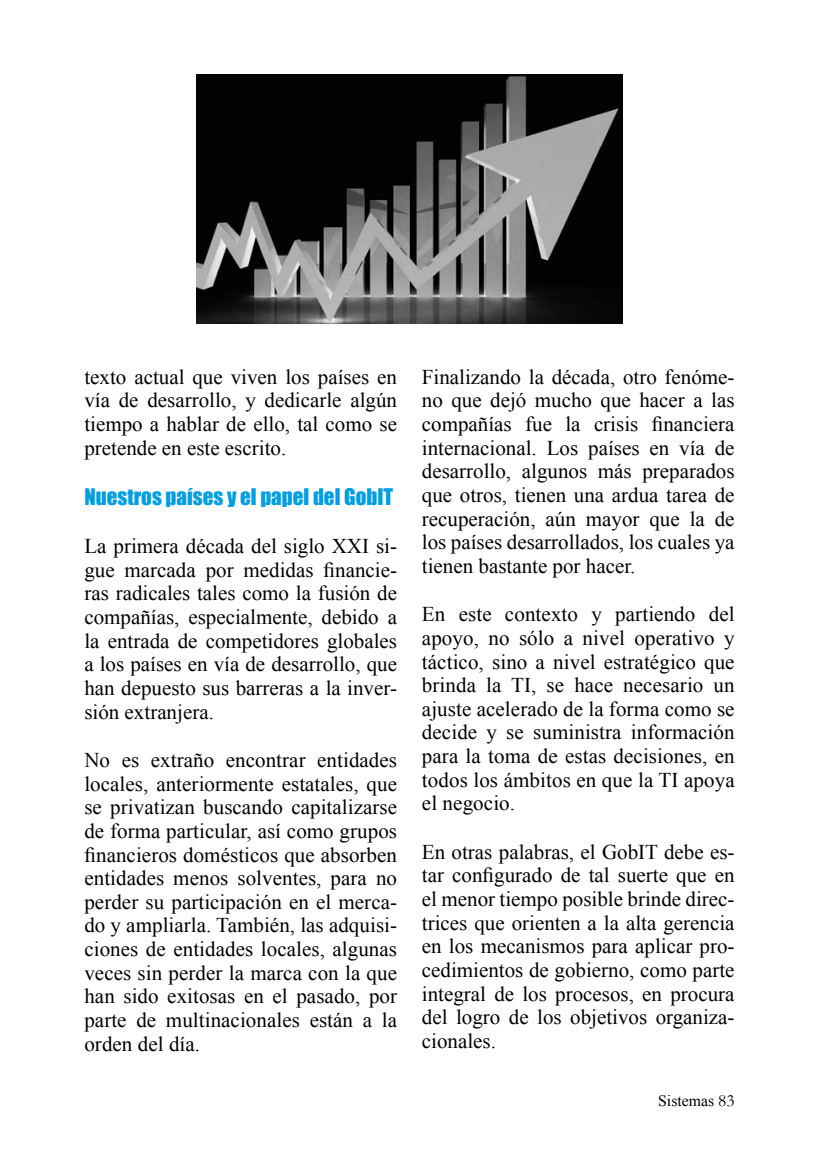
<style>
.page{position:relative;width:819px;height:1166px;background:#fff}
.page>*{position:absolute;margin:0;border:0;box-sizing:border-box;transform-origin:0 0}
.t1{font:21px/23.6px "Times New Roman";color:#000;text-align:justify}
.t2{font:21px "Impact";color:#009ee0}
.t3{font:15.75px "Times New Roman";color:#000}
.s1{font-family:"Garamond";font-size:17.5px}
</style>
<div class="page">
<img style="left:197px;top:74px;width:425px;height:250px">
<p class="t1" style="left:84px;top:365px;width:314px">texto actual que viven los países en vía de desarrollo, y dedicarle algún tiempo a hablar de ello, tal como se pretende en este escrito.</p>
<p class="t2" style="left:84px;top:480px;width:310px">Nuestros países y el papel del GobIT</p>
<p class="t1" style="left:84px;top:534px;width:314px">La primera década del siglo XXI si&shy;gue marcada por medidas financie&shy;ras radicales tales como la fusión de compañías, especialmente, debido a la entrada de competidores globales a los países en vía de desarrollo, que han depuesto sus barreras a la inver&shy;sión extranjera.</p>
<p class="t1" style="left:84px;top:748px;width:314px">No es extraño encontrar entidades locales, anteriormente estatales, que se privatizan buscando capitalizarse de forma particular, así como grupos financieros domésticos que absorben entidades menos solventes, para no perder su participación en el merca&shy;do y ampliarla. También, las adquisi&shy;ciones de entidades locales, algunas veces sin perder la marca con la que han sido exitosas en el pasado, por parte de multinacionales están a la orden del día.</p>
<p class="t1" style="left:422px;top:365px;width:314px">Finalizando la década, otro fenóme&shy;no que dejó mucho que hacer a las compañías fue la crisis financiera internacional. Los países en vía de desarrollo, algunos más preparados que otros, tienen una ardua tarea de recuperación, aún mayor que la de los países desarrollados, los cuales ya tienen bastante por hacer.</p>
<p class="t1" style="left:422px;top:602px;width:314px">En este contexto y partiendo del apoyo, no sólo a nivel operativo y táctico, sino a nivel estratégico que brinda la TI, se hace necesario un ajuste acelerado de la forma como se decide y se suministra información para la toma de estas decisiones, en todos los ámbitos en que la TI apoya el negocio.</p>
<p class="t1" style="left:422px;top:839px;width:314px">En otras palabras, el GobIT debe es&shy;tar configurado de tal suerte que en el menor tiempo posible brinde direc&shy;trices que orienten a la alta gerencia en los mecanismos para aplicar pro&shy;cedimientos de gobierno, como parte integral de los procesos, en procura del logro de los objetivos organiza&shy;cionales.</p>
<p class="t3" style="left:658px;top:1090px;width:78px">Sistemas <span class="s1">83</span></p>
</div>
